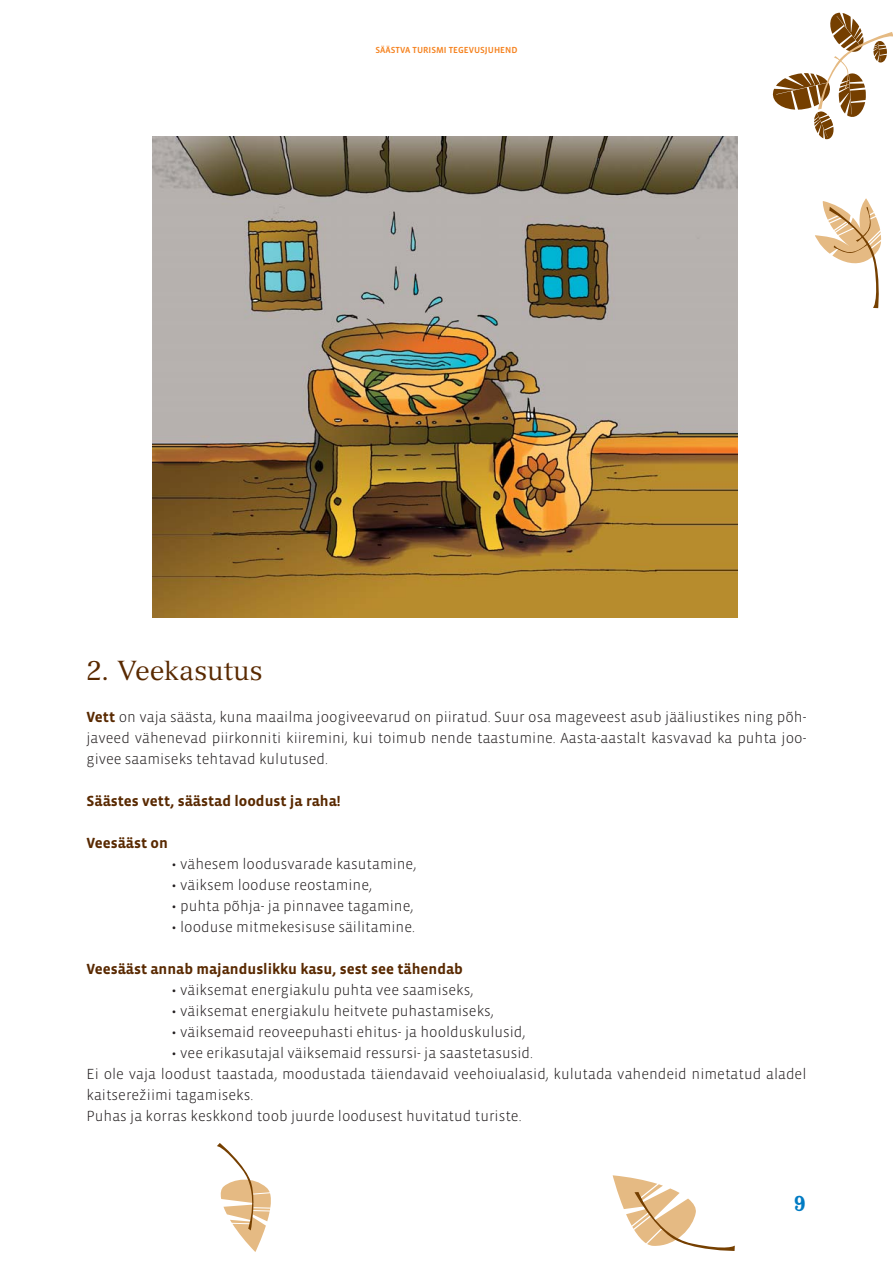
<style>
.page{position:relative;width:893px;height:1263px;background:#fff}
.page>*{position:absolute;margin:0;border:0;box-sizing:border-box;transform-origin:0 0}
.t1{font:27px "Versailles";color:#592900}
.t2{font:24px "Rosewood Fill";color:#007bc3}
.t3{font:300 15px/21px "Vista Sans";color:#231f20;text-align:justify}
.t4{font:700 15px "Vista Sans";color:#592900}
.t5{font:9px "Vista Sans Med";color:#f5821f}
.s1{font-weight:700;color:#592900}
</style>
<div class="page">
<svg style="left:217px;top:1143px;width:54px;height:109px"></svg>
<svg style="left:613px;top:1175px;width:122px;height:76px"></svg>
<svg style="left:772px;top:13px;width:121px;height:127px"></svg>
<svg style="left:815px;top:198px;width:67px;height:110px"></svg>
<div style="left:85px;top:136px;width:723px;height:488px;background:#fff"></div>
<img style="left:153px;top:136px;width:584px;height:481px">
<p class="t5" style="left:375px;top:46px;width:144px">SÄÄSTVA TURISMI TEGEVUSJUHEND</p>
<h1 class="t1" style="left:87px;top:660px;width:178px">2. Veekasutus</h1>
<p class="t3" style="left:87px;top:707px;width:721px"><span class="s1">Vett</span> on vaja säästa, kuna maailma joogiveevarud on piiratud. Suur osa mageveest asub jääliustikes ning põh&shy;javeed vähenevad piirkonniti kiiremini, kui toimub nende taastumine. Aasta-aastalt kasvavad ka puhta joo&shy;givee saamiseks tehtavad kulutused.</p>
<p class="t4" style="left:87px;top:794px;width:256px">Säästes vett, säästad loodust ja raha!</p>
<p class="t4" style="left:87px;top:836px;width:83px">Veesääst on</p>
<p class="t3" style="left:172px;top:854px;width:246px">• vähesem loodusvarade kasutamine,</p>
<p class="t3" style="left:172px;top:875px;width:202px">• väiksem looduse reostamine,</p>
<p class="t3" style="left:172px;top:896px;width:243px">• puhta põhja- ja pinnavee tagamine,</p>
<p class="t3" style="left:172px;top:917px;width:245px">• looduse mitmekesisuse säilitamine.</p>
<p class="t4" style="left:87px;top:962px;width:378px">Veesääst annab majanduslikku kasu, sest see tähendab</p>
<p class="t3" style="left:172px;top:980px;width:303px">• väiksemat energiakulu puhta vee saamiseks,</p>
<p class="t3" style="left:172px;top:1001px;width:324px">• väiksemat energiakulu heitvete puhastamiseks,</p>
<p class="t3" style="left:172px;top:1022px;width:355px">• väiksemaid reoveepuhasti ehitus- ja hoolduskulusid,</p>
<p class="t3" style="left:87px;top:1043px;width:721px;text-align:left;text-indent:85px">• vee erikasutajal väiksemaid ressursi- ja saastetasusid.<br>Ei ole vaja loodust taastada, moodustada täiendavaid veehoiualasid, kulutada vahendeid nimetatud aladel kaitserezˇiimi tagamiseks.<br>Puhas ja korras keskkond toob juurde loodusest huvitatud turiste.</p>
<h2 class="t2" style="left:793px;top:1189px;width:15px">9</h2>
</div>
